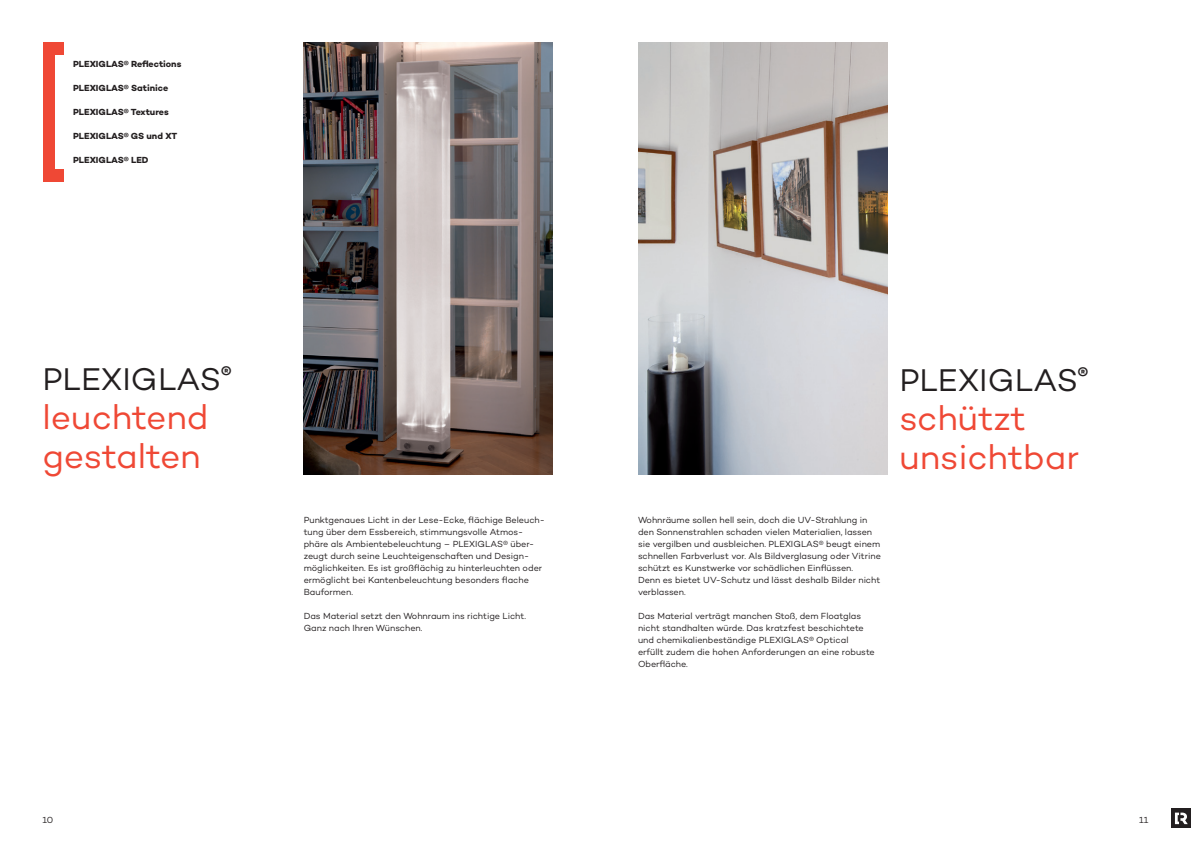
<style>
.page{position:relative;width:1191px;height:842px;background:#fff}
.page>*{position:absolute;margin:0;border:0;box-sizing:border-box;transform-origin:0 0}
.t1{font:35.1px/39px "Campton";letter-spacing:-.005em;color:#ef4835}
.t2{font:32px "Campton";color:#231f20}
.t3{font:9px/12px "Campton";letter-spacing:-.005em;color:#231f20}
.t4{font:700 9px "Campton";color:#231f20}
</style>
<div class="page">
<div style="left:1171px;top:808px;width:20px;height:20px;background:#231f20"></div>
<svg style="left:1175px;top:813px;width:12px;height:11px"></svg>
<img style="left:304px;top:43px;width:249px;height:432px">
<div style="left:43px;top:43px;width:11px;height:139px;background:#ef4835"></div>
<div style="left:55px;top:43px;width:9px;height:12px;background:#ef4835"></div>
<div style="left:52px;top:170px;width:12px;height:12px;background:#ef4835"></div>
<img style="left:638px;top:43px;width:249px;height:432px">
<p class="t4" style="left:73px;top:58px;width:110px">PLEXIGLAS® Reflections</p>
<p class="t4" style="left:73px;top:82px;width:96px">PLEXIGLAS® Satinice</p>
<p class="t4" style="left:73px;top:106px;width:97px">PLEXIGLAS® Textures</p>
<p class="t4" style="left:73px;top:130px;width:105px">PLEXIGLAS® GS und XT</p>
<p class="t4" style="left:73px;top:154px;width:77px">PLEXIGLAS® LED</p>
<h2 class="t2" style="left:43px;top:359px;width:190px">PLEXIGLAS<sup>®</sup></h2>
<h1 class="t1" style="left:43px;top:397px;width:168px">leuchtend gestalten</h1>
<p class="t3" style="left:304px;top:513px;width:243px">Punktgenaues Licht in der Lese-Ecke, flächige Beleuch&shy;tung über dem Essbereich, stimmungsvolle Atmos&shy;phäre als Ambientebeleuchtung – PLEXIGLAS® über&shy;zeugt durch seine Leuchteigenschaften und Design&shy;möglichkeiten. Es ist großflächig zu hinterleuchten oder ermöglicht bei Kantenbeleuchtung besonders flache Bauformen.</p>
<p class="t3" style="left:304px;top:609px;width:224px">Das Material setzt den Wohnraum ins richtige Licht.<br>Ganz nach Ihren Wünschen.</p>
<p class="t3" style="left:638px;top:513px;width:244px">Wohnräume sollen hell sein, doch die UV-Strahlung in den Sonnenstrahlen schaden vielen Materialien, lassen sie vergilben und ausbleichen. PLEXIGLAS® beugt einem schnellen Farbverlust vor. Als Bildverglasung oder Vitrine schützt es Kunstwerke vor schädlichen Einflüssen.<br>Denn es bietet UV-Schutz und lässt deshalb Bilder nicht verblassen.</p>
<p class="t3" style="left:638px;top:609px;width:238px">Das Material verträgt manchen Stoß, dem Floatglas nicht standhalten würde. Das kratzfest beschichtete und chemikalienbeständige PLEXIGLAS® Optical erfüllt zudem die hohen Anforderungen an eine robuste Oberfläche.</p>
<h2 class="t2" style="left:899px;top:360px;width:190px">PLEXIGLAS<sup>®</sup></h2>
<h1 class="t1" style="left:899px;top:397px;width:181px">schützt unsichtbar</h1>
<p class="t3" style="left:43px;top:813px;width:12px">10</p>
<p class="t3" style="left:1139px;top:813px;width:11px">11</p>
</div>
